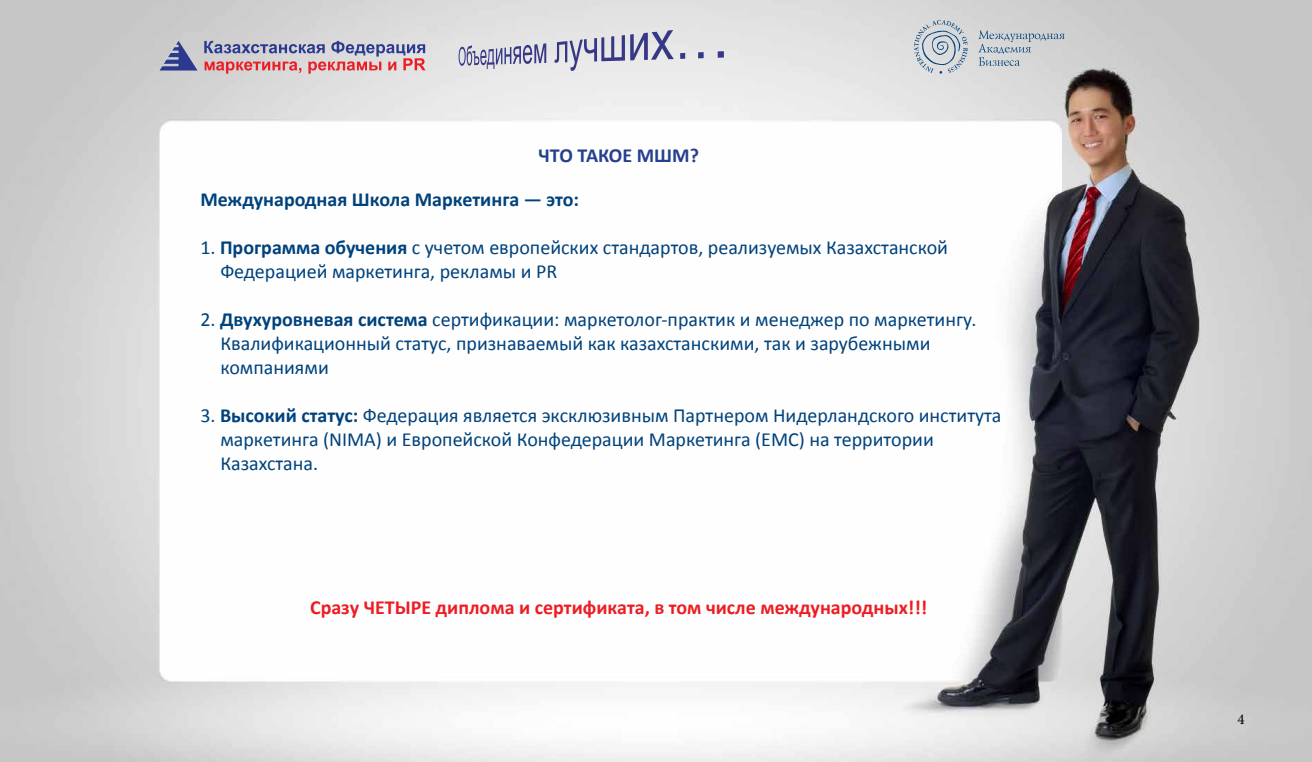
<style>
.page{position:relative;width:1312px;height:762px;background:#fff}
.page>*{position:absolute;margin:0;border:0;box-sizing:border-box;transform-origin:0 0}
.t1{font:20px/24px "Calibri";color:#00427c}
.t2{font:700 20px "Calibri";color:#ed1d24}
.t3{font:700 20px "Calibri";color:#00427c}
.t4{font:700 20px "Calibri";color:#25408f}
.t5{font:15px "Minion Pro";color:#000}
.s1{font-weight:700}
</style>
<div class="page">
<img style="left:0;top:0;width:1311px;height:762px">
<svg style="left:159px;top:41px;width:38px;height:30px"></svg>
<svg style="left:204px;top:41px;width:221px;height:33px;background:#c1a6b4"></svg>
<svg style="left:458px;top:30px;width:265px;height:41px;background:#c7c7d5"></svg>
<svg style="left:978px;top:30px;width:86px;height:36px;background:#bec5cb"></svg>
<svg style="left:913px;top:20px;width:54px;height:54px;background:#bdc6ce"></svg>
<p class="t4" style="left:538px;top:142px;width:162px">ЧТО ТАКОЕ МШМ?</p>
<p class="t3" style="left:200px;top:186px;width:380px">Международная Школа Маркетинга — это:</p>
<p class="t1" style="left:220px;top:235px;width:729px;text-indent:-20px">1. <span class="s1">Программа обучения</span> с учетом европейских стандартов, реализуемых Казахстанской<br>Федерацией маркетинга, рекламы и PR</p>
<p class="t1" style="left:220px;top:307px;width:757px;text-indent:-20px">2. <span class="s1">Двухуровневая система</span> сертификации: маркетолог-практик и менеджер по маркетингу.<br>Квалификационный статус, признаваемый как казахстанскими, так и зарубежными компаниями</p>
<p class="t1" style="left:220px;top:403px;width:782px;text-indent:-20px">3. <span class="s1">Высокий статус:</span> Федерация является эксклюзивным Партнером Нидерландского института маркетинга (NIMA) и Европейской Конфедерации Маркетинга (EMC) на территории<br>Казахстана.</p>
<p class="t2" style="left:310px;top:594px;width:618px">Сразу ЧЕТЫРЕ диплома и сертификата, в том числе международных!!!</p>
<p class="t5" style="left:1237px;top:709px;width:9px">4</p>
</div>
